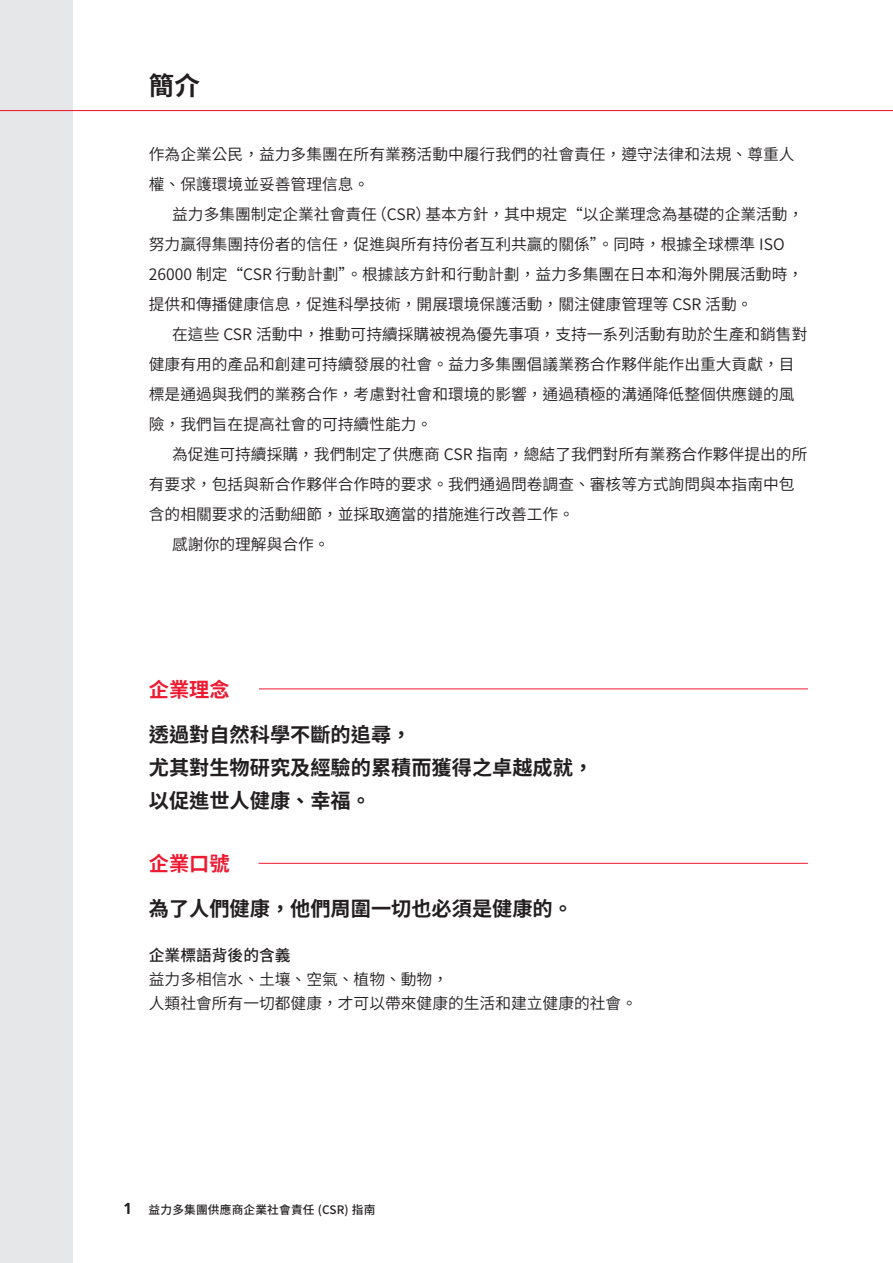
<style>
.page{position:relative;width:893px;height:1263px;background:#fff}
.page>*{position:absolute;margin:0;border:0;box-sizing:border-box;transform-origin:0 0}
.中見出し{font:700 25.5px "Source Han Sans";color:#231f20}
.小見出し{font:700 20.25px/33px "Source Han Sans";color:#231f20}
.小見出し-2{font:700 20.25px "Source Han Sans";color:#ed1a31}
.ノンブル{font:700 15.9px "Frutiger";color:#231f20}
.本文_light{font:15.75px/30px "Source Han Sans";color:#231f20}
.表{font:15.75px/24px "Source Han Sans";color:#231f20}
.本文_roman{font:500 15.75px "Source Han Sans";color:#231f20}
.フッター{font:500 11.7px "Source Han Sans";letter-spacing:.015em;color:#231f20}
</style>
<div class="page">
<div style="left:0;top:0;width:72px;height:1263px;background:#e6e7e9"></div>
<hr style="left:0;top:110px;width:893px;height:1px;background:#ed1a31">
<hr style="left:259px;top:689px;width:549px;height:1px;background:#ed1a31">
<hr style="left:259px;top:863px;width:549px;height:1px;background:#ed1a31">
<p class="中見出し" style="left:149px;top:71px;width:53px">簡介</p>
<p class="本文_light" style="left:149px;top:140px;width:647px">作為企業公民，益力多集團在所有業務活動中履行我們的社會責任，遵守法律和法規、尊重人權、保護環境並妥善管理信息。</p>
<p class="本文_light" style="left:149px;top:200px;width:656px;text-indent:23px">益力多集團制定企業社會責任（CSR）基本方針，其中規定“以企業理念為基礎的企業活動，努力贏得集團持份者的信任，促進與所有持份者互利共贏的關係”。同時，根據全球標準 ISO 26000 制定“CSR 行動計劃”。根據該方針和行動計劃，益力多集團在日本和海外開展活動時，提供和傳播健康信息，促進科學技術，開展環境保護活動，關注健康管理等 CSR 活動。</p>
<p class="本文_light" style="left:149px;top:320px;width:660px;text-indent:23px">在這些 CSR 活動中，推動可持續採購被視為優先事項，支持一系列活動有助於生產和銷售對健康有用的產品和創建可持續發展的社會。益力多集團倡議業務合作夥伴能作出重大貢獻，目標是通過與我們的業務合作，考慮對社會和環境的影響，通過積極的溝通降低整個供應鏈的風險，我們旨在提高社會的可持續性能力。</p>
<p class="本文_light" style="left:149px;top:440px;width:660px;text-indent:23px">為促進可持續採購，我們制定了供應商 CSR 指南，總結了我們對所有業務合作夥伴提出的所有要求，包括與新合作夥伴合作時的要求。我們通過問卷調查、審核等方式詢問與本指南中包含的相關要求的活動細節，並採取適當的措施進行改善工作。</p>
<p class="本文_light" style="left:172px;top:530px;width:159px">感謝你的理解與合作。</p>
<p class="小見出し-2" style="left:149px;top:678px;width:82px">企業理念</p>
<p class="小見出し" style="left:149px;top:718px;width:446px">透過對自然科學不斷的追尋，<br>尤其對生物研究及經驗的累積而獲得之卓越成就，以促進世人健康、幸福。</p>
<p class="小見出し-2" style="left:149px;top:852px;width:82px">企業口號</p>
<p class="小見出し" style="left:149px;top:892px;width:426px">為了人們健康，他們周圍一切也必須是健康的。</p>
<p class="本文_roman" style="left:149px;top:946px;width:143px">企業標語背後的含義</p>
<p class="表" style="left:149px;top:968px;width:490px">益力多相信水、土壤、空氣、植物、動物，<br>人類社會所有一切都健康，才可以帶來健康的生活和建立健康的社會。</p>
<p class="ノンブル" style="left:123px;top:1199px;width:10px">1</p>
<p class="フッター" style="left:149px;top:1203px;width:228px">益力多集團供應商企業社會責任 (CSR) 指南</p>
</div>
